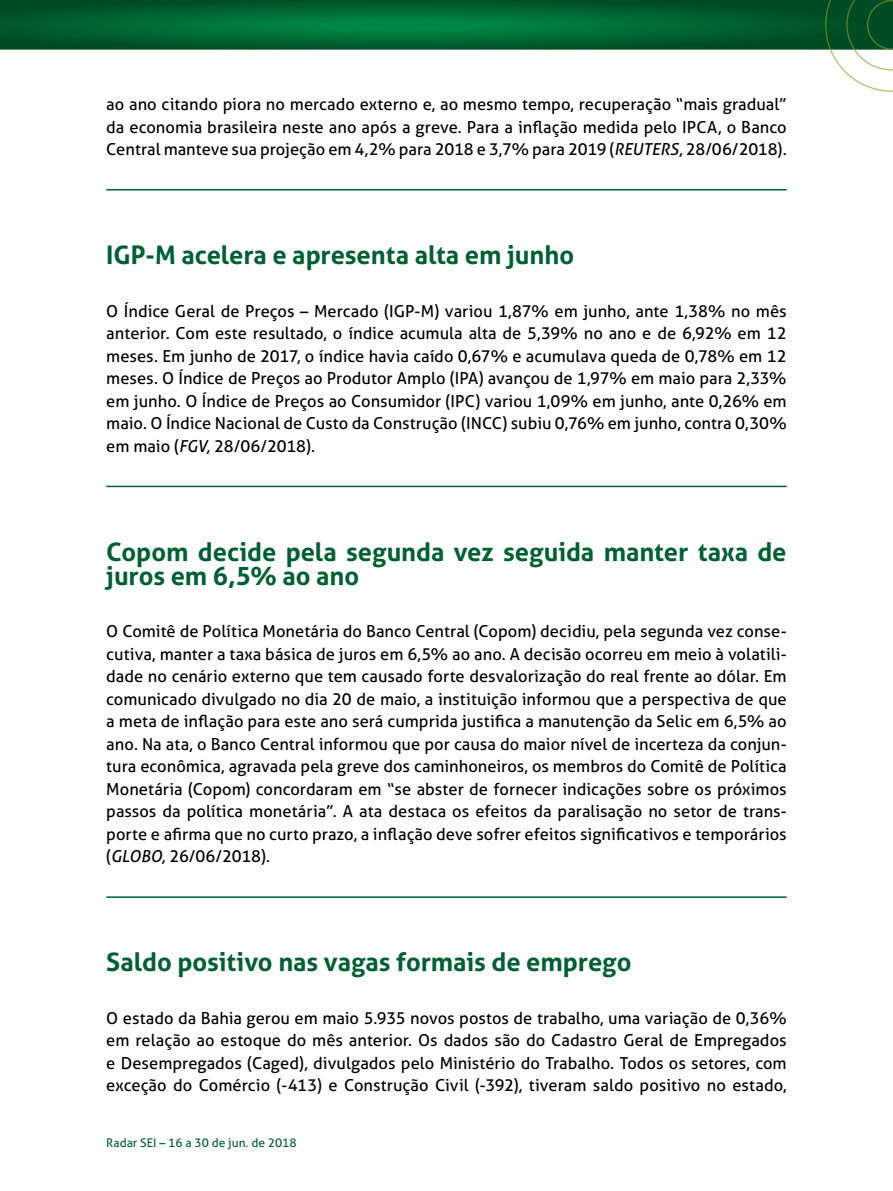
<style>
.page{position:relative;width:893px;height:1191px;background:#fff}
.page>*{position:absolute;margin:0;border:0;box-sizing:border-box;transform-origin:0 0}
.subtitulos{font:700 25.5px/24px "Aller";color:#006032}
.paragrafo_linha{font:16.5px/22.5px "Aller";color:#000;text-align:justify}
.t1{font:12px "Aller";color:#006032}
.s1{font-style:italic}
</style>
<div class="page">
<svg style="left:0;top:0;width:825px;height:50px;background:#016232"></svg>
<svg style="left:825px;top:0;width:68px;height:92px"></svg>
<hr style="left:106px;top:189px;width:681px;height:1px;background:#006032">
<hr style="left:106px;top:486px;width:681px;height:1px;background:#006032">
<hr style="left:106px;top:896px;width:681px;height:2px;background:#006032">
<p class="paragrafo_linha" style="left:106px;top:93px;width:682px">ao ano citando piora no mercado externo e, ao mesmo tempo, recuperação “mais gradual” da economia brasileira neste ano após a greve. Para a inflação medida pelo IPCA, o Banco Central manteve sua projeção em 4,2% para 2018 e 3,7% para 2019 (<span class="s1">REUTERS,</span> 28/06/2018).</p>
<p class="subtitulos" style="left:106px;top:243px;width:469px">IGP-M acelera e apresenta alta em junho</p>
<p class="paragrafo_linha" style="left:106px;top:299px;width:682px">O Índice Geral de Preços – Mercado (IGP-M) variou 1,87% em junho, ante 1,38% no mês anterior. Com este resultado, o índice acumula alta de 5,39% no ano e de 6,92% em 12 meses. Em junho de 2017, o índice havia caído 0,67% e acumulava queda de 0,78% em 12 meses. O Índice de Preços ao Produtor Amplo (IPA) avançou de 1,97% em maio para 2,33% em junho. O Índice de Preços ao Consumidor (IPC) variou 1,09% em junho, ante 0,26% em maio. O Índice Nacional de Custo da Construção (INCC) subiu 0,76% em junho, contra 0,30% em maio (<span class="s1">FGV,</span> 28/06/2018).</p>
<p class="subtitulos" style="left:106px;top:539px;width:682px">Copom decide pela segunda vez seguida manter taxa de juros em 6,5% ao ano</p>
<p class="paragrafo_linha" style="left:106px;top:620px;width:682px">O Comitê de Política Monetária do Banco Central (Copom) decidiu, pela segunda vez conse&shy;cutiva, manter a taxa básica de juros em 6,5% ao ano. A decisão ocorreu em meio à volatili&shy;dade no cenário externo que tem causado forte desvalorização do real frente ao dólar. Em comunicado divulgado no dia 20 de maio, a instituição informou que a perspectiva de que a meta de inflação para este ano será cumprida justifica a manutenção da Selic em 6,5% ao ano. Na ata, o Banco Central informou que por causa do maior nível de incerteza da conjun&shy;tura econômica, agravada pela greve dos caminhoneiros, os membros do Comitê de Política Monetária (Copom) concordaram em “se abster de fornecer indicações sobre os próximos passos da política monetária”. A ata destaca os efeitos da paralisação no setor de trans&shy;porte e afirma que no curto prazo, a inflação deve sofrer efeitos significativos e temporários (<span class="s1">GLOBO,</span> 26/06/2018).</p>
<p class="subtitulos" style="left:106px;top:950px;width:527px">Saldo positivo nas vagas formais de emprego</p>
<p class="paragrafo_linha" style="left:106px;top:1006px;width:682px">O estado da Bahia gerou em maio 5.935 novos postos de trabalho, uma variação de 0,36% em relação ao estoque do mês anterior. Os dados são do Cadastro Geral de Empregados e Desempregados (Caged), divulgados pelo Ministério do Trabalho. Todos os setores, com exceção do Comércio (-413) e Construção Civil (-392), tiveram saldo positivo no estado,</p>
<p class="t1" style="left:106px;top:1135px;width:192px">Radar SEI – 16 a 30 de jun. de 2018</p>
</div>
